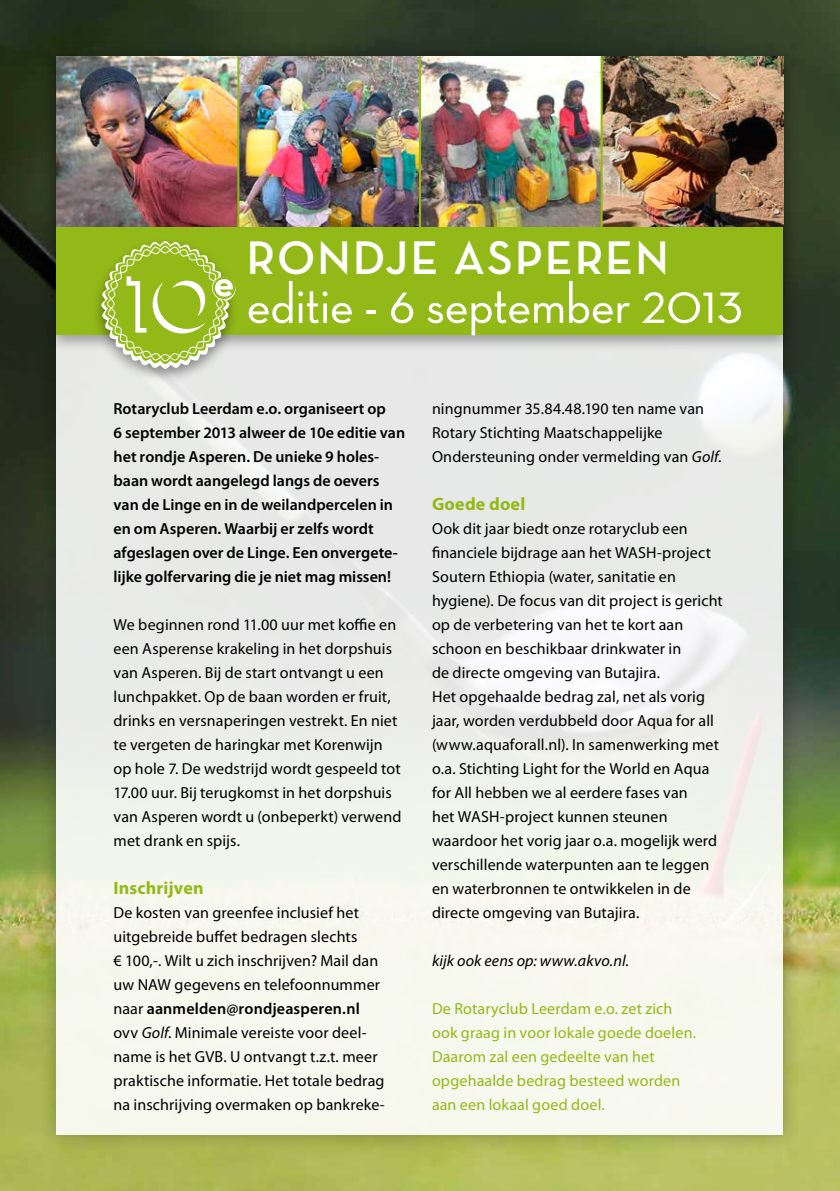
<style>
.page{position:relative;width:840px;height:1191px;background:#fff}
.page>*{position:absolute;margin:0;border:0;box-sizing:border-box;transform-origin:0 0}
.t1{font:500 59px "Neutraface Display";color:#fff}
.t2{font:700 48px "Neutraface Display";letter-spacing:.05em;color:#fff}
.t3{font:700 18px "Myriad Pro";letter-spacing:.01em;color:#93b918}
.t4{font:16px/24px "Myriad Pro";letter-spacing:.01em;color:#000}
.t5{font:600 16px/24px "Myriad Pro";color:#000}
.t6{font:16px/24px "Myriad Pro";letter-spacing:.01em;color:#93b918}
.t7{font:italic 16px "Myriad Pro";letter-spacing:.01em;color:#000}
.s1{font-weight:600}
.s2{font-style:italic}
</style>
<div class="page">
<img style="left:0;top:0;width:839px;height:1191px">
<div style="left:38px;top:38px;width:764px;height:1115px;background:#000;opacity:.3"></div>
<div style="left:57px;top:57px;width:725px;height:1077px;background:#f0f3eb"></div>
<div style="left:45px;top:50px;width:749px;height:303px;background:#000;opacity:.34"></div>
<div style="left:57px;top:57px;width:725px;height:278px;background:#93b918"></div>
<div style="left:91px;top:236px;width:148px;height:149px;background:#000;opacity:.4"></div>
<img style="left:57px;top:57px;width:725px;height:170px">
<img style="left:421px;top:57px;width:179px;height:170px">
<img style="left:239px;top:57px;width:180px;height:170px">
<svg style="left:101px;top:241px;width:134px;height:128px"></svg>
<hr style="left:237px;top:57px;width:2px;height:173px;background:#93b918">
<hr style="left:419px;top:57px;width:2px;height:173px;background:#93b918">
<hr style="left:600px;top:57px;width:2px;height:173px;background:#93b918">
<h2 class="t2" style="left:247px;top:231px;width:423px">RONDJE ASPEREN</h2>
<h1 class="t1" style="left:247px;top:270px;width:497px">editie - 6 september 2013</h1>
<p class="t5" style="left:113px;top:396px;width:293px">Rotaryclub Leerdam e.o. organiseert op<br>6 september 2013 alweer de 10e editie van het rondje Asperen. De unieke 9 holes&shy;baan wordt aangelegd langs de oevers van de Linge en in de weilandpercelen in en om Asperen. Waarbij er zelfs wordt afgeslagen over de Linge. Een onvergete&shy;lijke golfervaring die je niet mag missen!</p>
<p class="t4" style="left:113px;top:612px;width:289px">We beginnen rond 11.00 uur met koffie en een Asperense krakeling in het dorpshuis van Asperen. Bij de start ontvangt u een lunchpakket. Op de baan worden er fruit, drinks en versnaperingen vestrekt. En niet te vergeten de haringkar met Korenwijn op hole 7. De wedstrijd wordt gespeeld tot 17.00 uur. Bij terugkomst in het dorpshuis van Asperen wordt u (onbeperkt) verwend met drank en spijs.</p>
<p class="t3" style="left:113px;top:877px;width:92px">Inschrijven</p>
<p class="t4" style="left:113px;top:900px;width:273px">De kosten van greenfee inclusief het uitgebreide buffet bedragen slechts<br>€ 100,-. Wilt u zich inschrijven? Mail dan uw NAW gegevens en telefoonnummer naar <span class="s1">aanmelden@rondjeasperen.nl </span>ovv <span class="s2">Golf</span>. Minimale vereiste voor deel&shy;name is het GVB. U ontvangt t.z.t. meer praktische informatie. Het totale bedrag na inschrijving overmaken op bankreke-</p>
<p class="t4" style="left:432px;top:396px;width:291px">ningnummer 35.84.48.190 ten name van<br>Rotary Stichting Maatschappelijke<br>Ondersteuning onder vermelding van <span class="s2">Golf</span>.</p>
<p class="t3" style="left:432px;top:493px;width:95px">Goede doel</p>
<p class="t4" style="left:432px;top:516px;width:292px">Ook dit jaar biedt onze rotaryclub een financiele bijdrage aan het WASH-project Soutern Ethiopia (water, sanitatie en hygiene). De focus van dit project is gericht op de verbetering van het te kort aan schoon en beschikbaar drinkwater in<br>de directe omgeving van Butajira.<br>Het opgehaalde bedrag zal, net als vorig jaar, worden verdubbeld door Aqua for all (www.aquaforall.nl). In samenwerking met o.a. Stichting Light for the World en Aqua for All hebben we al eerdere fases van<br>het WASH-project kunnen steunen waardoor het vorig jaar o.a. mogelijk werd verschillende waterpunten aan te leggen en waterbronnen te ontwikkelen in de directe omgeving van Butajira.</p>
<p class="t7" style="left:432px;top:951px;width:199px">kijk ook eens op: www.akvo.nl.</p>
<p class="t6" style="left:432px;top:996px;width:265px">De Rotaryclub Leerdam e.o. zet zich ook graag in voor lokale goede doelen.<br>Daarom zal een gedeelte van het opgehaalde bedrag besteed worden aan een lokaal goed doel.</p>
</div>
